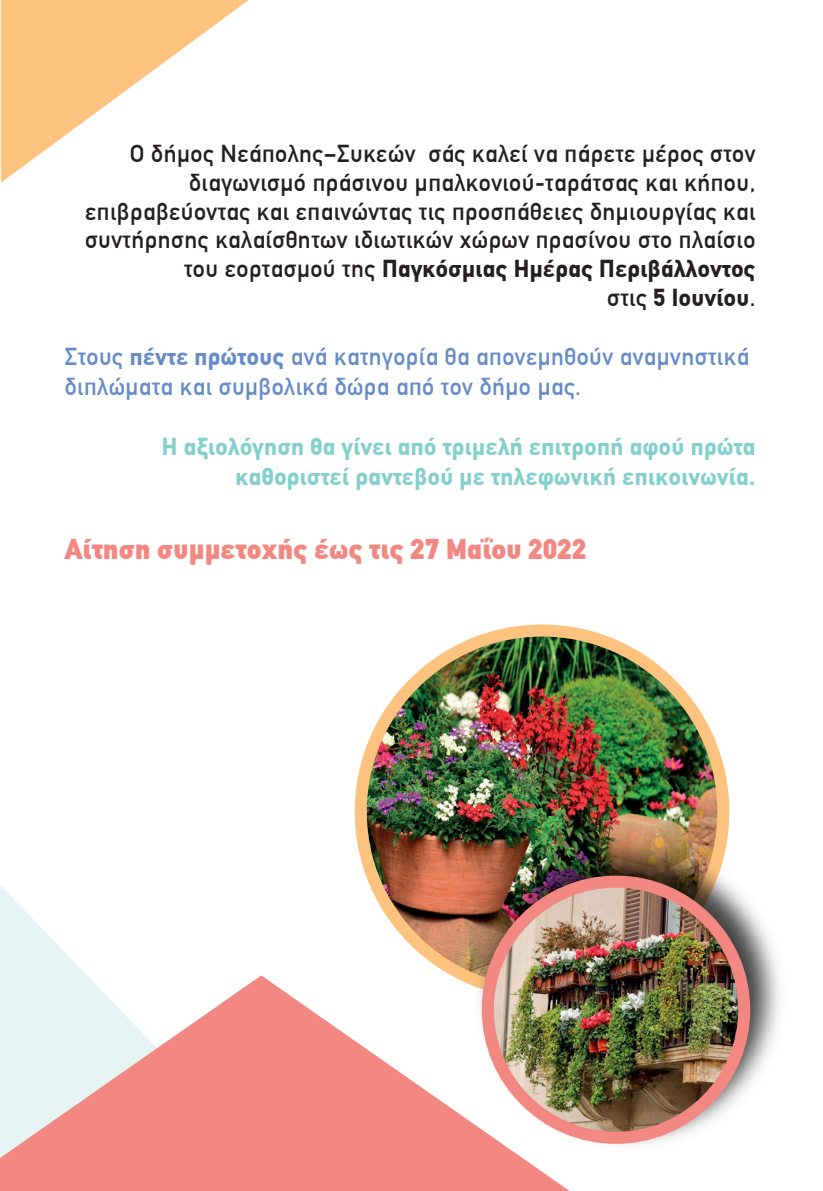
<style>
.page{position:relative;width:823px;height:1191px;background:#fff}
.page>*{position:absolute;margin:0;border:0;box-sizing:border-box;transform-origin:0 0}
.t1{font:900 28px "CF Din";letter-spacing:.02em;color:#f38883}
.t2{font:24px/28.8px "CF Din";letter-spacing:.02em;color:#231f20;text-align:right}
.t3{font:24px/30px "CF Din";letter-spacing:.02em;color:#668bc7}
.t4{font:700 24px/30px "CF Din";letter-spacing:.02em;color:#82cfcb;text-align:right}
.s1{font-weight:700}
</style>
<div class="page">
<svg style="left:0;top:886px;width:86px;height:89px;fill:#e5f4f3"></svg>
<svg style="left:0;top:975px;width:569px;height:216px;fill:#f38883"></svg>
<svg style="left:1px;top:0;width:247px;height:183px"></svg>
<img style="left:360px;top:630px;width:363px;height:362px;border-radius:181px">
<div style="left:354px;top:624px;width:375px;height:375px;border:12px solid #fdc37e;border-radius:50%"></div>
<img style="left:465px;top:831px;width:315px;height:328px">
<img style="left:487px;top:881px;width:256px;height:256px;border-radius:128px">
<div style="left:481px;top:875px;width:268px;height:268px;border:12px solid #f38883;border-radius:50%"></div>
<p class="t2" style="left:85px;top:139px;width:671px">Ο δήμος Νεάπολης–Συκεών σάς καλεί να πάρετε μέρος στον διαγωνισμό πράσινου μπαλκονιού-ταράτσας και κήπου, επιβραβεύοντας και επαινώντας τις προσπάθειες δημιουργίας και συντήρησης καλαίσθητων ιδιωτικών χώρων πρασίνου στο πλαίσιο του εορτασμού της <span class="s1">Παγκόσµιας Ηµέρας Περιβάλλοντος<br></span>στις <span class="s1">5 Ιουνίου</span>.</p>
<p class="t3" style="left:65px;top:341px;width:685px">Στους <span class="s1">πέντε πρώτους</span> ανά κατηγορία θα απονεμηθούν αναμνηστικά διπλώματα και συμβολικά δώρα από τον δήμο μας.</p>
<p class="t4" style="left:162px;top:432px;width:594px">Η αξιολόγηση θα γίνει από τριµελή επιτροπή αφού πρώτα καθοριστεί ραντεβού µε τηλεφωνική επικοινωνία.</p>
<p class="t1" style="left:65px;top:528px;width:522px">Αίτηση συμμετοχής έως τις 27 Μαΐου 2022</p>
</div>
